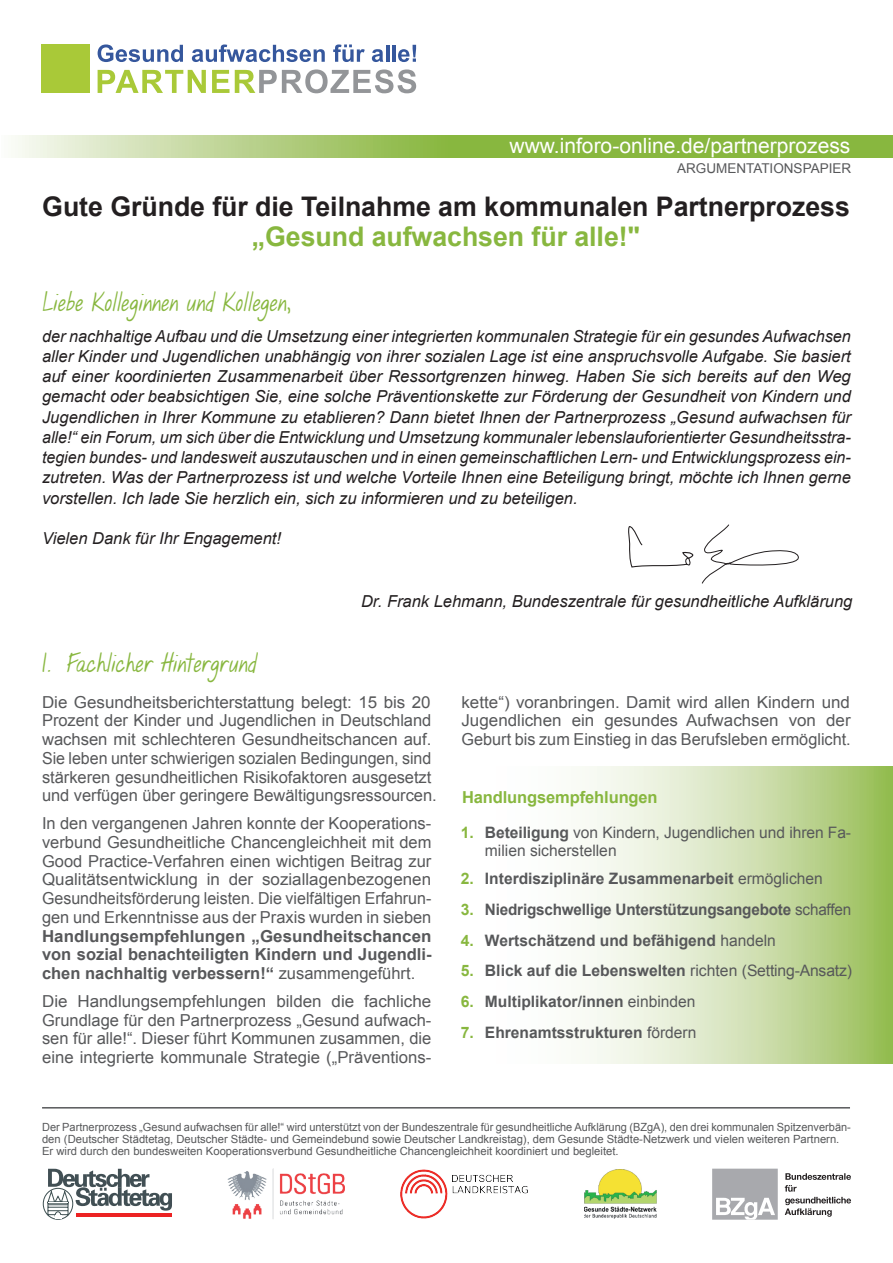
<style>
.page{position:relative;width:893px;height:1263px;background:#fff}
.page>*{position:absolute;margin:0;border:0;box-sizing:border-box;transform-origin:0 0}
.t1{font:700 27px "Arial";color:#231f20}
.t2{font:700 27px "Arial";color:#88b73f}
.t3{font:24px "KG Hope For A Cure";color:#88b73f}
.t4{font:21px "Arial";color:#fff}
.t5{font:italic 16.5px/20.2px "Arial";color:#231f20;text-align:justify}
.t6{font:16.5px/18.8px "Arial";letter-spacing:-.005em;color:#57585a;text-align:justify}
.t7{font:700 16.5px/18.8px "Arial";color:#57585a;text-align:justify}
.t8{font:700 16.5px "Arial";letter-spacing:-.005em;color:#88b73f}
.t9{font:700 15.75px/30.8px "Arial";color:#57585a}
.t10{font:15.75px/18.8px "Arial";letter-spacing:-.005em;color:#57585a}
.t11{font:700 15.75px/30.8px "Arial";color:#88b73f;text-align:justify}
.t12{font:13.5px "Arial";color:#57585a}
.t13{font:11.25px/12px "Arial";color:#57585a}
.s1{font-weight:400}
.s2{font-weight:700}
</style>
<div class="page">
<svg style="left:15px;top:136px;width:878px;height:21px;background:#a2c669"></svg>
<svg style="left:98px;top:70px;width:108px;height:23px"></svg>
<svg style="left:212px;top:70px;width:17px;height:23px"></svg>
<svg style="left:235px;top:69px;width:181px;height:24px"></svg>
<svg style="left:98px;top:44px;width:85px;height:18px"></svg>
<svg style="left:192px;top:44px;width:133px;height:18px"></svg>
<svg style="left:333px;top:44px;width:32px;height:18px"></svg>
<svg style="left:372px;top:49px;width:11px;height:13px"></svg>
<hr style="left:386px;top:45px;width:3px;height:17px;background:#35579d">
<hr style="left:392px;top:45px;width:4px;height:17px;background:#35579d">
<svg style="left:398px;top:45px;width:18px;height:17px"></svg>
<div style="left:41px;top:44px;width:49px;height:49px;background:#a9c938"></div>
<svg style="left:628px;top:526px;width:66px;height:42px"></svg>
<svg style="left:701px;top:524px;width:98px;height:60px"></svg>
<img style="left:227px;top:1169px;width:118px;height:50px">
<svg style="left:43px;top:1169px;width:129px;height:51px"></svg>
<img style="left:400px;top:1169px;width:128px;height:50px">
<img style="left:584px;top:1169px;width:73px;height:50px">
<svg style="left:785px;top:1173px;width:66px;height:44px"></svg>
<div style="left:712px;top:1169px;width:66px;height:51px;background:#a8a9ad"></div>
<svg style="left:716px;top:1198px;width:59px;height:22px"></svg>
<hr style="left:42px;top:1107px;width:808px;height:1px;background:#57585a">
<svg style="left:582px;top:767px;width:311px;height:297px;background:#d0e0b2"></svg>
<p class="t4" style="left:510px;top:132px;width:342px">www.inforo-online.de/partnerprozess</p>
<p class="t12" style="left:677px;top:159px;width:176px">ARGUMENTATIONSPAPIER</p>
<h1 class="t1" style="left:42px;top:189px;width:809px">Gute Gründe für die Teilnahme am kommunalen Partnerprozess</h1>
<h1 class="t2" style="left:252px;top:219px;width:390px">„Gesund aufwachsen für alle!"</h1>
<h2 class="t3" style="left:42px;top:288px;width:250px">Liebe Kolleginnen und Kollegen,</h2>
<p class="t5" style="left:42px;top:326px;width:810px">der nachhaltige Aufbau und die Umsetzung einer integrierten kommunalen Strategie für ein gesundes Aufwachsen aller Kinder und Jugendlichen unabhängig von ihrer sozialen Lage ist eine anspruchsvolle Aufgabe. Sie basiert auf einer koordinierten Zusammenarbeit über Ressortgrenzen hinweg. Haben Sie sich bereits auf den Weg gemacht oder beabsichtigen Sie, eine solche Präventionskette zur Förderung der Gesundheit von Kindern und Jugendlichen in Ihrer Kommune zu etablieren? Dann bietet Ihnen der Partnerprozess „Gesund aufwachsen für alle!“ ein Forum, um sich über die Entwicklung und Umsetzung kommunaler lebenslauforientierter Gesundheitsstra&shy;tegien bundes- und landesweit auszutauschen und in einen gemeinschaftlichen Lern- und Entwicklungsprozess ein&shy;zutreten. Was der Partnerprozess ist und welche Vorteile Ihnen eine Beteiligung bringt, möchte ich Ihnen gerne vorstellen. Ich lade Sie herzlich ein, sich zu informieren und zu beteiligen.</p>
<p class="t5" style="left:42px;top:528px;width:241px">Vielen Dank für Ihr Engagement!</p>
<p class="t5" style="left:361px;top:591px;width:493px">Dr. Frank Lehmann, Bundeszentrale für gesundheitliche Aufklärung</p>
<h2 class="t3" style="left:42px;top:650px;width:216px">1. Fachlicher Hintergrund</h2>
<p class="t6" style="left:42px;top:692px;width:396px;text-align:left">Die Gesundheitsberichterstattung belegt: 15 bis 20<br>Prozent der Kinder und Jugendlichen in Deutschland wachsen mit schlechteren Gesundheitschancen auf.<br>Sie leben unter schwierigen sozialen Bedingungen, sind stärkeren gesundheitlichen Risikofaktoren ausgesetzt und verfügen über geringere Bewältigungsressourcen.</p>
<p class="t6" style="left:42px;top:814px;width:391px">In den vergangenen Jahren konnte der Kooperations&shy;verbund Gesundheitliche Chancengleichheit mit dem Good Practice-Verfahren einen wichtigen Beitrag zur Qualitätsentwicklung in der soziallagenbezogenen Gesundheitsförderung leisten. Die vielfältigen Erfahrun&shy;gen und Erkenntnisse aus der Praxis wurden in sieben</p>
<p class="t7" style="left:42px;top:927px;width:391px">Handlungsempfehlungen „Gesundheitschancen von sozial benachteiligten Kindern und Jugendli&shy;chen nachhaltig verbessern!“ <span class="s1">zusammengeführt.</span></p>
<p class="t6" style="left:42px;top:992px;width:391px">Die Handlungsempfehlungen bilden die fachliche Grundlage für den Partnerprozess „Gesund aufwach&shy;sen für alle!“. Dieser führt Kommunen zusammen, die eine integrierte kommunale Strategie („Präventions-</p>
<p class="t6" style="left:461px;top:692px;width:391px">kette“) voranbringen. Damit wird allen Kindern und Jugendlichen ein gesundes Aufwachsen von der Geburt bis zum Einstieg in das Berufsleben ermöglicht.</p>
<p class="t8" style="left:462px;top:786px;width:197px">Handlungsempfehlungen</p>
<p class="t11" style="left:461px;top:817px;width:15px">1.</p>
<p class="t11" style="left:461px;top:864px;width:15px">2.<br>3.<br>4.<br>5.<br>6.<br>7.</p>
<p class="t10" style="left:485px;top:823px;width:368px"><span class="s2">Beteiligung</span> von Kindern, Jugendlichen und ihren Fa&shy;milien sicherstellen</p>
<p class="t9" style="left:485px;top:864px;width:369px">Interdisziplinäre Zusammenarbeit <span class="s1">ermöglichen </span>Niedrigschwellige Unterstützungsangebote <span class="s1">schaffen </span>Wertschätzend und befähigend <span class="s1">handeln<br></span>Blick auf die Lebenswelten <span class="s1">richten (Setting-Ansatz)<br></span>Multiplikator/innen <span class="s1">einbinden </span>Ehrenamtsstrukturen <span class="s1">fördern</span></p>
<p class="t13" style="left:42px;top:1121px;width:810px">Der Partnerprozess „Gesund aufwachsen für alle!“ wird unterstützt von der Bundeszentrale für gesundheitliche Aufklärung (BZgA), den drei kommunalen Spitzenverbän&shy;den (Deutscher Städtetag, Deutscher Städte- und Gemeindebund sowie Deutscher Landkreistag), dem Gesunde Städte-Netzwerk und vielen weiteren Partnern.<br>Er wird durch den bundesweiten Kooperationsverbund Gesundheitliche Chancengleichheit koordiniert und begleitet.</p>
</div>
